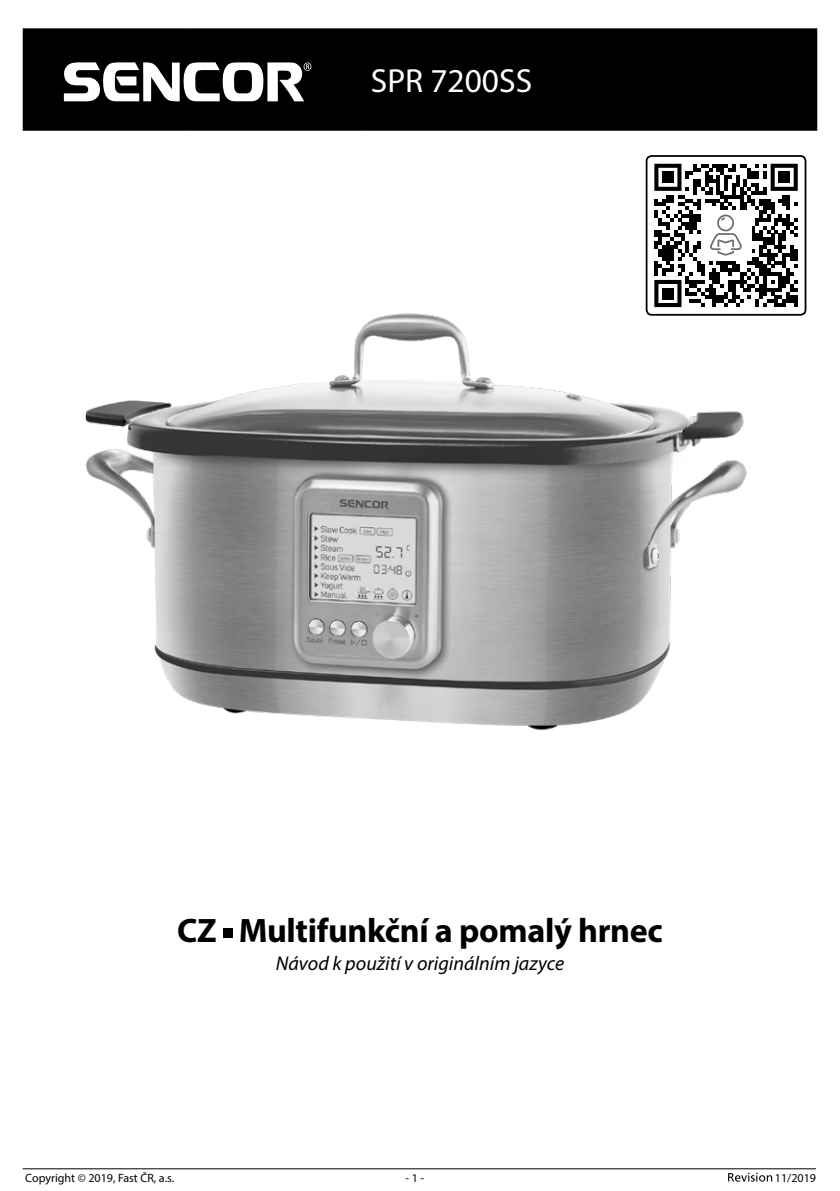
<style>
.page{position:relative;width:840px;height:1191px;background:#fff}
.page>*{position:absolute;margin:0;border:0;box-sizing:border-box;transform-origin:0 0}
.t1{font:700 34px "Myriad Pro";letter-spacing:-.01em;color:#000}
.t2{font:33.4px "Myriad Pro";color:#fff}
.t3{font:italic 20px "Myriad Pro";color:#000}
.t4{font:12px "Myriad Pro";color:#000}
</style>
<div class="page">
<hr style="left:23px;top:1168px;width:792px;height:1px;background:#000">
<svg style="left:728px;top:1172px;width:43px;height:9px"></svg>
<img style="left:85px;top:313px;width:662px;height:417px">
<div style="left:223px;top:928px;width:9px;height:10px;background:#000"></div>
<div style="left:25px;top:30px;width:789px;height:99px;background:#000"></div>
<hr style="left:23px;top:28px;width:163px;height:2px;background:#000">
<hr style="left:23px;top:30px;width:2px;height:99px;background:#000">
<hr style="left:186px;top:28px;width:176px;height:2px;background:#000">
<hr style="left:185px;top:30px;width:2px;height:99px;background:#000">
<hr style="left:362px;top:28px;width:454px;height:2px;background:#000">
<hr style="left:361px;top:30px;width:2px;height:99px;background:#000">
<hr style="left:814px;top:30px;width:2px;height:99px;background:#000">
<hr style="left:23px;top:129px;width:163px;height:2px;background:#000">
<hr style="left:186px;top:129px;width:176px;height:2px;background:#000">
<hr style="left:362px;top:129px;width:454px;height:2px;background:#000">
<svg style="left:63px;top:62px;width:248px;height:40px"></svg>
<div style="left:645px;top:155px;width:161px;height:161px;border:2px solid #000;border-radius:5px"></div>
<svg style="left:646px;top:156px;width:159px;height:159px"></svg>
<h2 class="t2" style="left:370px;top:60px;width:163px">SPR 7200SS</h2>
<h1 class="t1" style="left:177px;top:908px;width:487px">CZ Multifunkční a pomalý hrnec</h1>
<h3 class="t3" style="left:276px;top:950px;width:290px">Návod k použití v originálním jazyce</h3>
<p class="t4" style="left:25px;top:1170px;width:150px">Copyright © 2019, Fast ČR, a.s.</p>
<p class="t4" style="left:405px;top:1170px;width:20px">- 1 -</p>
<p class="t4" style="left:774px;top:1170px;width:43px">11/2019</p>
</div>
